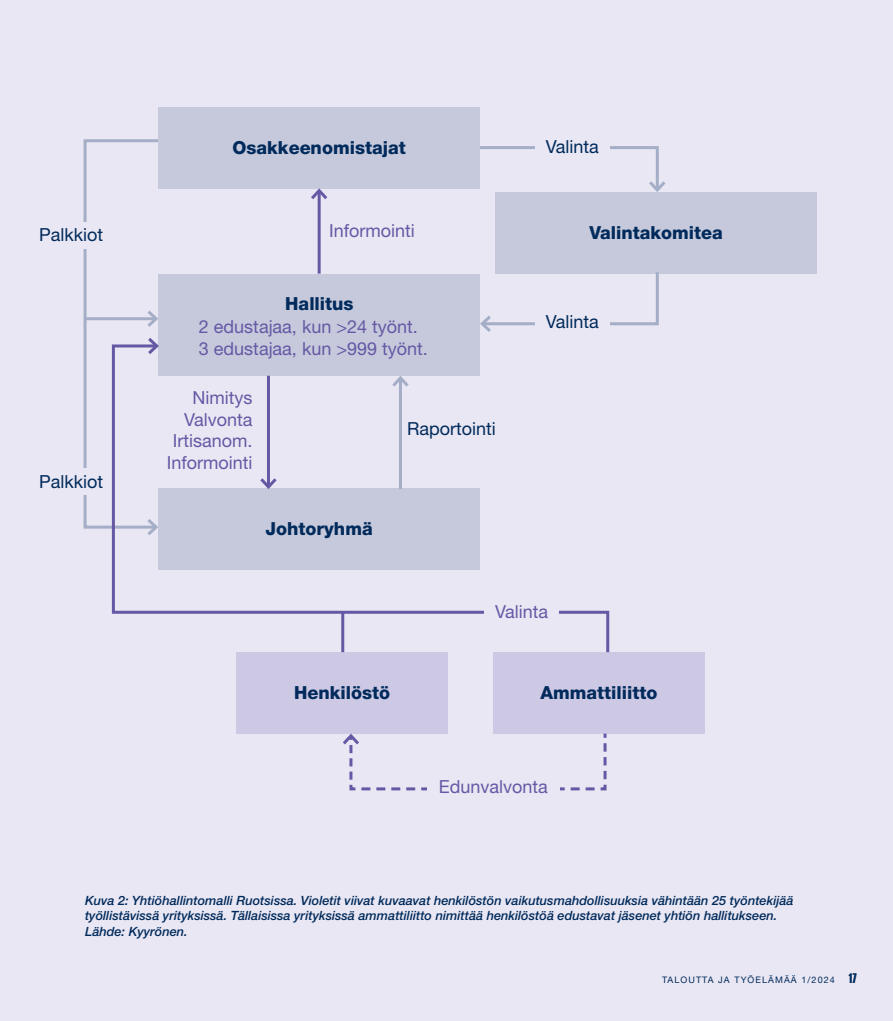
<style>
.page{position:relative;width:893px;height:1021px;background:#fff}
.page>*{position:absolute;margin:0;border:0;box-sizing:border-box;transform-origin:0 0}
.t1{font:18px "Helvetica Neue LT Std";color:#6558a5}
.t2{font:800 18px "Helvetica Neue LT Std";color:#002a5b}
.t3{font:18px "Helvetica Neue LT Std";color:#002a5b}
.Kuvateksti{font:italic 500 12.75px/15.3px "Helvetica Neue LT Std";color:#002a5b}
.t4{font:9px "Helvetica Neue LT Std";letter-spacing:.12em;color:#002a5b}
.s1{font-family:"Compacta BT";font-weight:700;font-size:12px}
</style>
<div class="page">
<div style="left:0;top:0;width:893px;height:1020px;background:#e9e7f3"></div>
<div style="left:158px;top:274px;width:322px;height:102px;background:#c5c9db"></div>
<div style="left:158px;top:108px;width:322px;height:81px;background:#c5c9db"></div>
<div style="left:495px;top:192px;width:322px;height:81px;background:#c5c9db"></div>
<div style="left:237px;top:652px;width:211px;height:81px;background:#cdc8e3"></div>
<div style="left:493px;top:652px;width:211px;height:81px;background:#cdc8e3"></div>
<hr style="left:318px;top:191px;width:3px;height:82px;background:#6558a5">
<svg style="left:311px;top:188px;width:17px;height:14px"></svg>
<svg style="left:340px;top:733px;width:268px;height:58px"></svg>
<div style="left:427px;top:780px;width:132px;height:35px;background:#e9e7f3"></div>
<svg style="left:480px;top:146px;width:186px;height:46px"></svg>
<svg style="left:480px;top:272px;width:180px;height:60px"></svg>
<svg style="left:111px;top:375px;width:499px;height:280px"></svg>
<svg style="left:83px;top:139px;width:78px;height:399px"></svg>
<div style="left:485px;top:605px;width:74px;height:20px;background:#e9e7f3"></div>
<div style="left:535px;top:315px;width:74px;height:20px;background:#e9e7f3"></div>
<div style="left:535px;top:140px;width:74px;height:20px;background:#e9e7f3"></div>
<hr style="left:341px;top:612px;width:3px;height:40px;background:#6558a5">
<p class="t3" style="left:39px;top:224px;width:66px">Palkkiot</p>
<p class="t3" style="left:39px;top:471px;width:66px">Palkkiot</p>
<p class="t2" style="left:233px;top:137px;width:175px">Osakkeenomistajat</p>
<p class="t1" style="left:329px;top:220px;width:87px">Informointi</p>
<p class="t2" style="left:285px;top:293px;width:70px">Hallitus</p>
<p class="t1" style="left:199px;top:316px;width:220px">2 edustajaa, kun &gt;24 työnt.</p>
<p class="t1" style="left:199px;top:338px;width:230px">3 edustajaa, kun &gt;999 työnt.</p>
<p class="t1" style="left:192px;top:387px;width:62px">Nimitys</p>
<p class="t1" style="left:184px;top:409px;width:70px">Valvonta</p>
<p class="t1" style="left:173px;top:430px;width:81px">Irtisanom.</p>
<p class="t1" style="left:167px;top:452px;width:87px">Informointi</p>
<p class="t2" style="left:266px;top:518px;width:109px">Johtoryhmä</p>
<p class="t3" style="left:407px;top:418px;width:90px">Raportointi</p>
<p class="t3" style="left:546px;top:135px;width:55px">Valinta</p>
<p class="t2" style="left:589px;top:222px;width:135px">Valintakomitea</p>
<p class="t3" style="left:546px;top:311px;width:55px">Valinta</p>
<p class="t1" style="left:495px;top:601px;width:55px">Valinta</p>
<p class="t2" style="left:294px;top:682px;width:98px">Henkilöstö</p>
<p class="t2" style="left:540px;top:682px;width:118px">Ammattiliitto</p>
<p class="t1" style="left:439px;top:776px;width:111px">Edunvalvonta</p>
<p class="Kuvateksti" style="left:85px;top:892px;width:710px">Kuva 2: Yhtiöhallintomalli Ruotsissa. Violetit viivat kuvaavat henkilöstön vaikutusmahdollisuuksia vähintään 25 työntekijää työllistävissä yrityksissä. Tällaisissa yrityksissä ammattiliitto nimittää henkilöstöä edustavat jäsenet yhtiön hallitukseen.<br>Lähde: Kyyrönen.</p>
<p class="t4" style="left:662px;top:974px;width:196px">TALOUTTA JA TYÖELÄMÄÄ 1/2024 <span class="s1">17</span></p>
</div>
